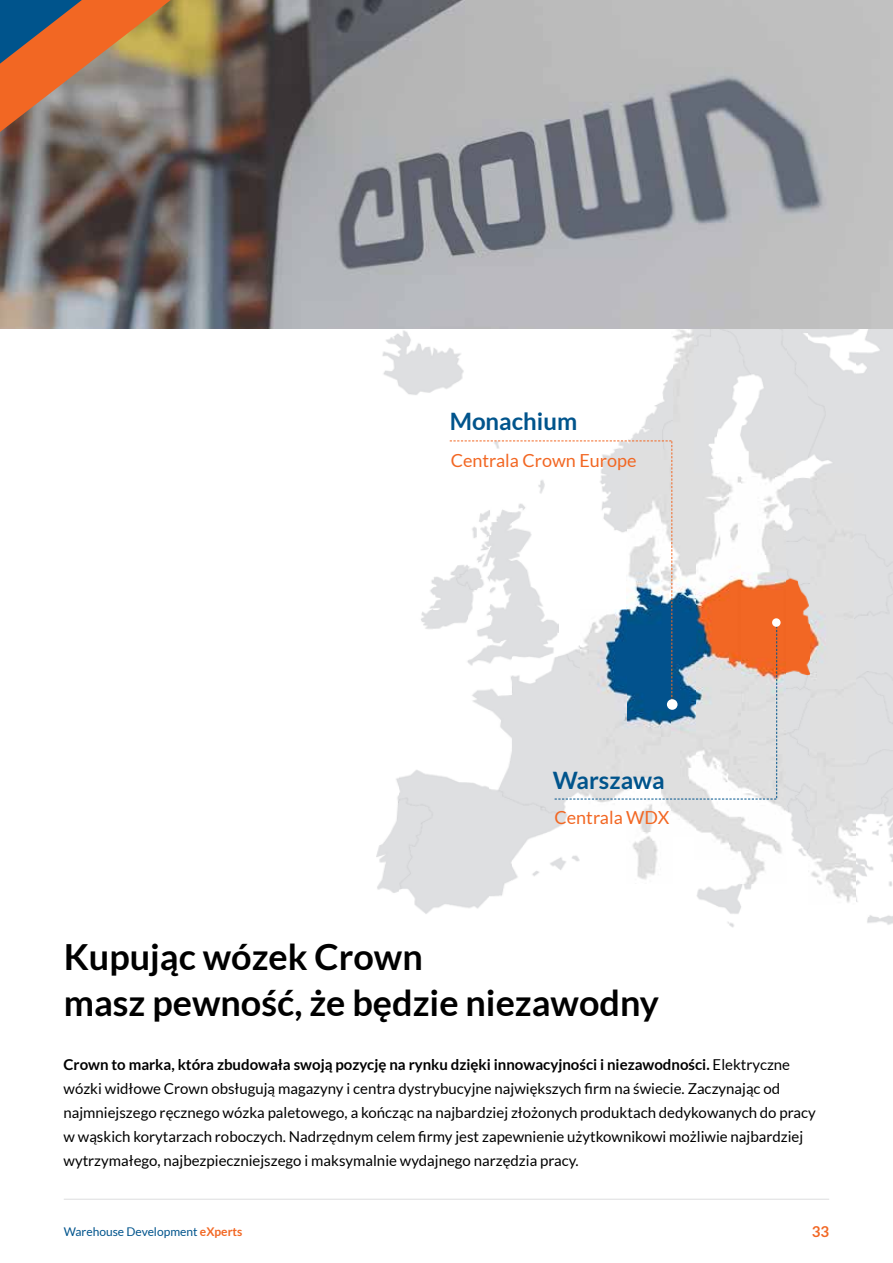
<style>
.page{position:relative;width:893px;height:1263px;background:#fff}
.page>*{position:absolute;margin:0;border:0;box-sizing:border-box;transform-origin:0 0}
.t1{font:700 36px/45px "Lato";color:#000}
.t2{font:700 24px "Lato";color:#00548c}
.t3{font:18px "Lato";color:#f26723}
.t4{font:15px/24px "Lato";color:#000}
.t5{font:700 15px "Lato";color:#f26723}
.t6{font:12px "Lato";color:#00548c}
.s1{font-weight:700}
.s2{font-weight:700;color:#f26723}
</style>
<div class="page">
<hr style="left:64px;top:1199px;width:765px;height:1px;background:#dcddde">
<img style="left:399px;top:770px;width:90px;height:144px">
<img style="left:697px;top:883px;width:57px;height:45px">
<img style="left:855px;top:329px;width:38px;height:596px">
<img style="left:376px;top:778px;width:23px;height:115px">
<div style="left:489px;top:800px;width:23px;height:96px;background:#dedfe1"></div>
<img style="left:809px;top:329px;width:46px;height:574px">
<img style="left:512px;top:800px;width:68px;height:81px">
<img style="left:632px;top:800px;width:40px;height:80px">
<img style="left:741px;top:450px;width:45px;height:433px">
<img style="left:695px;top:800px;width:46px;height:53px">
<img style="left:786px;top:329px;width:23px;height:527px">
<img style="left:672px;top:329px;width:23px;height:499px">
<img style="left:421px;top:610px;width:29px;height:19px">
<img style="left:430px;top:577px;width:20px;height:33px">
<img style="left:628px;top:427px;width:44px;height:13px">
<img style="left:718px;top:329px;width:68px;height:121px">
<img style="left:642px;top:404px;width:30px;height:23px">
<img style="left:382px;top:336px;width:82px;height:59px">
<img style="left:659px;top:369px;width:13px;height:35px">
<img style="left:395px;top:330px;width:14px;height:6px">
<img style="left:0;top:0;width:893px;height:329px">
<svg style="left:0;top:0;width:171px;height:132px;background:#a7785a"></svg>
<svg style="left:450px;top:440px;width:327px;height:360px"></svg>
<div style="left:667px;top:699px;width:10px;height:11px;background:#fff;border-radius:50%"></div>
<div style="left:772px;top:618px;width:9px;height:9px;background:#fff;border-radius:50%"></div>
<h2 class="t2" style="left:450px;top:408px;width:129px">Monachium</h2>
<p class="t3" style="left:451px;top:450px;width:187px">Centrala Crown Europe</p>
<h2 class="t2" style="left:553px;top:766px;width:113px">Warszawa</h2>
<p class="t3" style="left:554px;top:808px;width:116px">Centrala WDX</p>
<h1 class="t1" style="left:64px;top:934px;width:597px">Kupując wózek Crown<br>masz pewność, że będzie niezawodny</h1>
<p class="t4" style="left:64px;top:1052px;width:754px"><span class="s1">Crown to marka, która zbudowała swoją pozycję na rynku dzięki innowacyjności i niezawodności.</span> Elektryczne wózki widłowe Crown obsługują magazyny i centra dystrybucyjne największych firm na świecie. Zaczynając od najmniejszego ręcznego wózka paletowego, a kończąc na najbardziej złożonych produktach dedykowanych do pracy w wąskich korytarzach roboczych. Nadrzędnym celem firmy jest zapewnienie użytkownikowi możliwie najbardziej wytrzymałego, najbezpieczniejszego i maksymalnie wydajnego narzędzia pracy.</p>
<p class="t6" style="left:64px;top:1225px;width:180px">Warehouse Development <span class="s2">eXperts</span></p>
<p class="t5" style="left:812px;top:1223px;width:19px">33</p>
</div>
